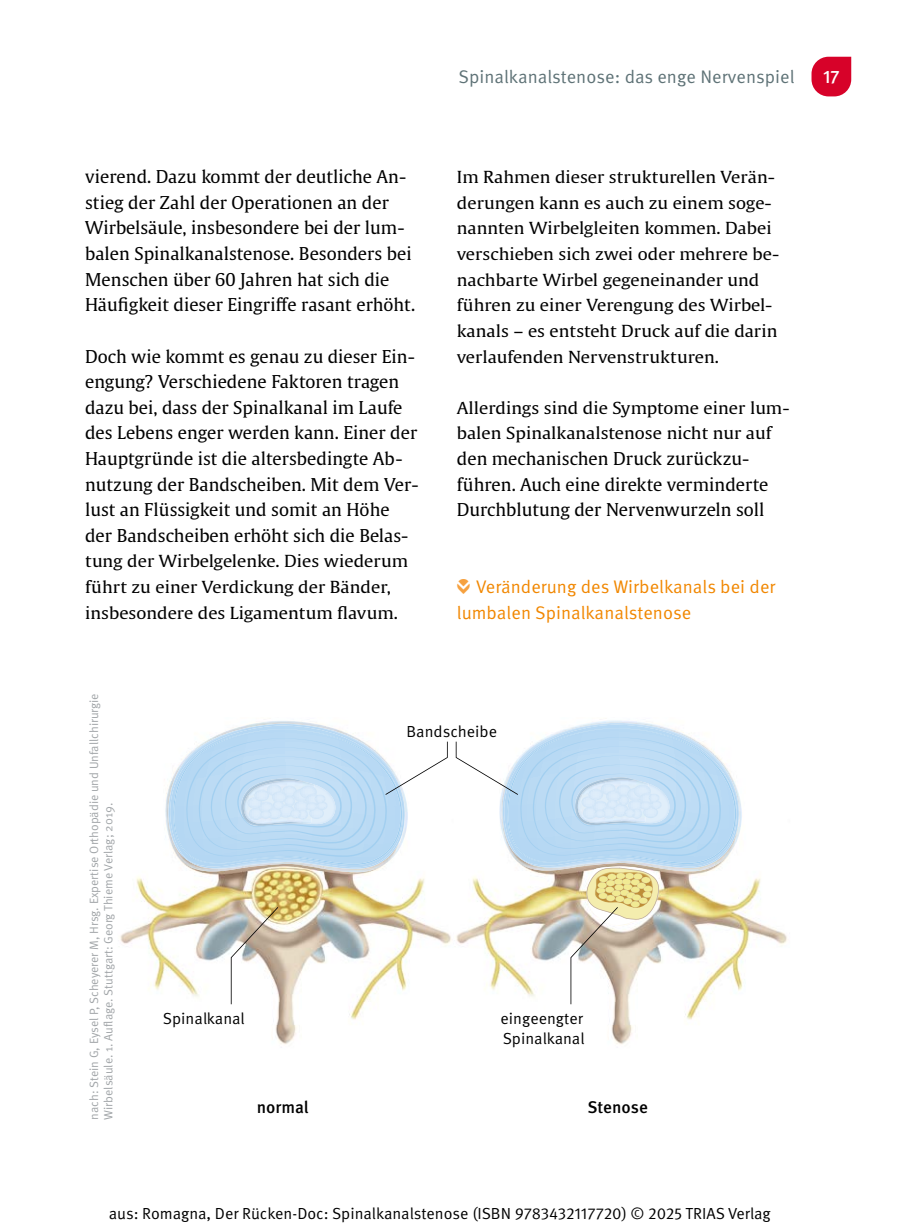
<style>
.page{position:relative;width:908px;height:1231px;background:#fff}
.page>*{position:absolute;margin:0;border:0;box-sizing:border-box;transform-origin:0 0}
.t1{font:18.2px/25.6px "Meta Pro Norm";letter-spacing:.005em;color:#f18700}
.t2{font:18.2px "Meta Pro Norm";letter-spacing:.005em;color:#5e7276}
.t3{font:500 18.2px "Meta Pro";color:#fff}
.t4{font:17.6px/25.6px "Thieme Gulliver 2011";letter-spacing:.005em;color:#000}
.t5{font:500 17px "Meta Pro";color:#000}
.t6{font:16.6px/25.6px "Thieme Gulliver 2011";letter-spacing:.005em;color:#000;scale:1.06 1}
.t7{font:16px/20px "Meta Pro Norm";color:#000}
.t8{font:12px/14.4px "Meta Pro Norm";color:#a1a5a8}
.s1{font-family:"MVS Buttons 2012";font-size:16.6px;color:#f6a13f}
</style>
<div class="page">
<svg style="left:120px;top:720px;width:667px;height:324px"></svg>
<svg style="left:811px;top:57px;width:39px;height:39px;background:#db1f41"></svg>
<p class="t4" style="left:85px;top:163px;width:331px">vierend. Dazu kommt der deutliche An&shy;stieg der Zahl der Operationen an der Wirbelsäule, insbesondere bei der lum&shy;balen Spinalkanalstenose. Besonders bei Menschen über 60 Jahren hat sich die Häufigkeit dieser Eingriffe rasant erhöht.</p>
<p class="t4" style="left:85px;top:342px;width:335px">Doch wie kommt es genau zu dieser Ein&shy;engung? Verschiedene Faktoren tragen dazu bei, dass der Spinalkanal im Laufe des Lebens enger werden kann. Einer der Hauptgründe ist die altersbedingte Ab&shy;nutzung der Bandscheiben. Mit dem Ver&shy;lust an Flüssigkeit und somit an Höhe der Bandscheiben erhöht sich die Belas-</p>
<p class="t6" style="left:85px;top:547px;width:306px">tung der Wirbelgelenke. Dies wiederum führt zu einer Verdickung der Bänder, insbesondere des Ligamentum flavum.</p>
<p class="t2" style="left:458px;top:63px;width:337px">Spinalkanalstenose: das enge Nervenspiel</p>
<p class="t3" style="left:822px;top:62px;width:18px">17</p>
<p class="t6" style="left:456px;top:163px;width:305px">Im Rahmen dieser strukturellen Verän&shy;derungen kann es auch zu einem soge&shy;nannten Wirbelgleiten kommen. Dabei verschieben sich zwei oder mehrere be&shy;nachbarte Wirbel gegeneinander und führen zu einer Verengung des Wirbel&shy;kanals – es entsteht Druck auf die darin verlaufenden Nervenstrukturen.</p>
<p class="t6" style="left:456px;top:394px;width:315px">Allerdings sind die Symptome einer lum&shy;balen Spinalkanalstenose nicht nur auf</p>
<p class="t4" style="left:456px;top:445px;width:313px">den mechanischen Druck zurückzu&shy;führen. Auch eine direkte verminderte<br>Durchblutung der Nervenwurzeln soll</p>
<p class="t1" style="left:456px;top:572px;width:320px"><span class="s1">Ö</span> Veränderung des Wirbelkanals bei der lumbalen Spinalkanalstenose</p>
<p class="t8" style="left:86px;top:1119px;width:428px;rotate:-90deg">nach: Stein G, Eysel P, Scheyerer M, Hrsg. Expertise Orthopädie und Unfallchirurgie<br>Wirbelsäule. 1. Auflage. Stuttgart: Georg Thieme Verlag; 2019.</p>
<p class="t7" style="left:406px;top:720px;width:92px">Bandscheibe</p>
<p class="t7" style="left:163px;top:1007px;width:83px">Spinalkanal</p>
<p class="t7" style="left:500px;top:1007px;width:86px">eingeengter<br>Spinalkanal</p>
<p class="t5" style="left:257px;top:1093px;width:53px">normal</p>
<p class="t5" style="left:587px;top:1093px;width:62px">Stenose</p>
<p class="t7" style="left:109px;top:1202px;width:663px">aus: Romagna, Der Rücken-Doc: Spinalkanalstenose (ISBN 9783432117720) © 2025 TRIAS Verlag</p>
</div>
